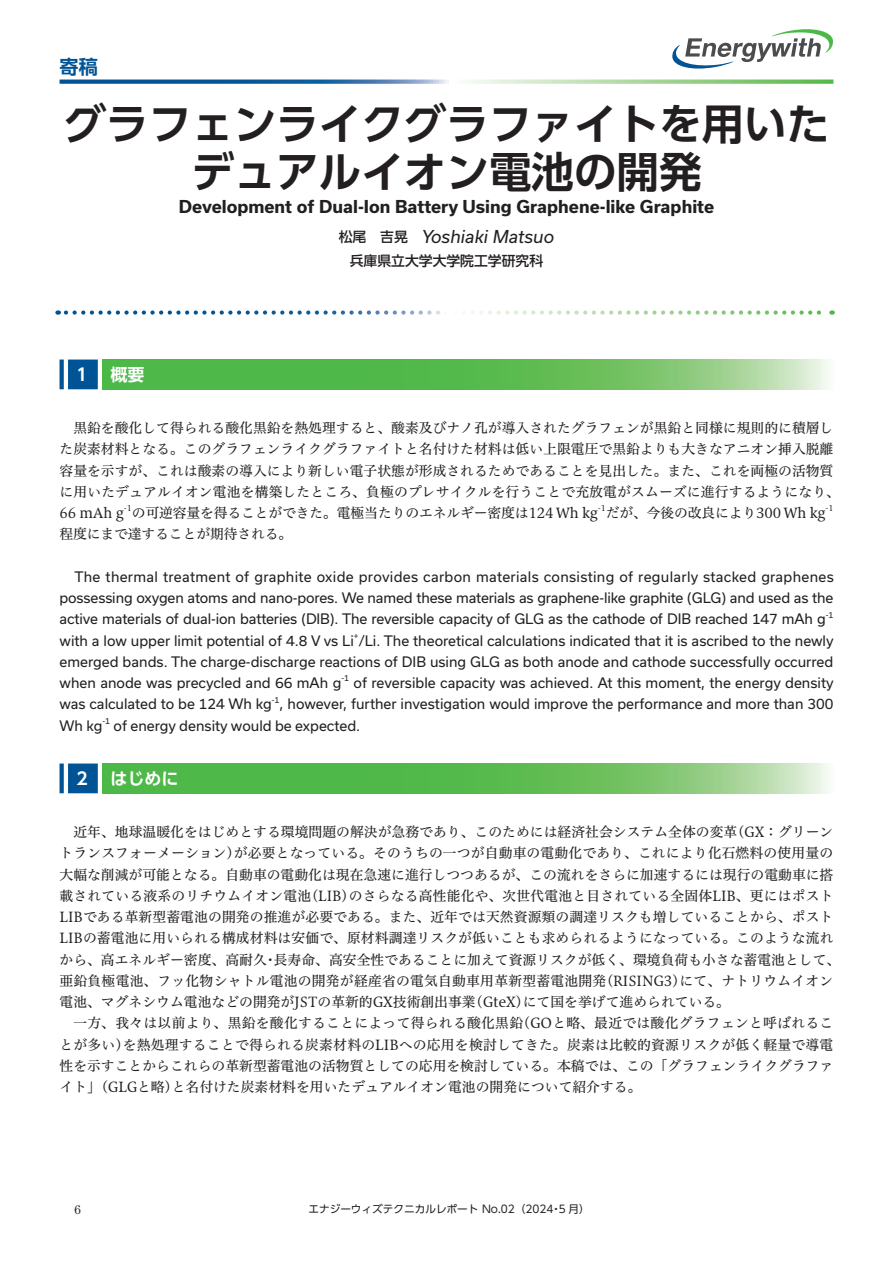
<style>
.page{position:relative;width:893px;height:1263px;background:#fff}
.page>*{position:absolute;margin:0;border:0;box-sizing:border-box;transform-origin:0 0}
.t1{font:700 42.45px/47.8px "UD Shin Go Pro De";color:#231f20;text-align:center}
.t2{font:700 19.2px "UD Shin Go Pro De";color:#005495}
.t3{font:700 16.95px/29.7px "Usual";color:#231f20;text-align:center}
.t4{font:700 16.95px "UD Shin Go Pro De";color:#fff}
.t5{font:13.8px/21.3px "Hiragino UD Serif Std N W4";color:#231f20}
.t6{font:13.8px/21.3px "Usual";color:#231f20;text-align:justify}
.t7{font:500 13.8px "UD Shin Go Pro";color:#231f20}
.t8{font:12.75px "Century Std";color:#231f20}
.t9{font:10.65px "UD Shin Go Pro";color:#231f20}
.t10{font:8.1px "Usual";color:#231f20}
.t11{font:8.1px "Hiragino UD Serif Std N W4";color:#231f20}
.s1{font-family:"UD Shin Go Pro";font-weight:500;font-size:13.8px}
.s2{font-weight:400;font-style:italic}
</style>
<div class="page">
<svg style="left:102px;top:360px;width:726px;height:30px;background:#6bc161"></svg>
<svg style="left:60px;top:360px;width:4px;height:29px"></svg>
<div style="left:68px;top:360px;width:30px;height:29px;background:#005495"></div>
<svg style="left:102px;top:764px;width:726px;height:30px;background:#6bc161"></svg>
<svg style="left:60px;top:763px;width:4px;height:30px"></svg>
<div style="left:68px;top:763px;width:30px;height:30px;background:#005495"></div>
<svg style="left:672px;top:29px;width:161px;height:40px"></svg>
<svg style="left:60px;top:80px;width:773px;height:4px;background:#6fa5a6"></svg>
<svg style="left:66px;top:310px;width:766px;height:5px"></svg>
<h2 class="t2" style="left:60px;top:51px;width:40px">寄稿</h2>
<h1 class="t1" style="left:64px;top:99px;width:767px">グラフェンライクグラファイトを用いたデュアルイオン電池の開発</h1>
<p class="t3" style="left:179px;top:192px;width:537px">Development of Dual-Ion Battery Using Graphene-like Graphite<span class="s1">松尾　吉晃　</span><span class="s2">Yoshiaki Matsuo</span></p>
<p class="t7" style="left:350px;top:250px;width:195px">兵庫県立大学大学院工学研究科</p>
<p class="t4" style="left:77px;top:361px;width:69px">1　 概要</p>
<p class="t5" style="left:60px;top:416px;width:782px;text-indent:14px">黒鉛を酸化して得られる酸化黒鉛を熱処理すると、酸素及びナノ孔が導入されたグラフェンが黒鉛と同様に規則的に積層した炭素材料となる。このグラフェンライクグラファイトと名付けた材料は低い上限電圧で黒鉛よりも大きなアニオン挿入脱離容量を示すが、これは酸素の導入により新しい電子状態が形成されるためであることを見出した。また、これを両極の活物質に用いたデュアルイオン電池を構築したところ、負極のプレサイクルを行うことで充放電がスムーズに進行するようになり、66 ｍAh g</p>
<p class="t11" style="left:124px;top:502px;width:9px">-1</p>
<p class="t5" style="left:132px;top:502px;width:468px">の可逆容量を得ることができた。電極当たりのエネルギー密度は124 Wh kg</p>
<p class="t11" style="left:598px;top:502px;width:9px">-1</p>
<p class="t5" style="left:606px;top:502px;width:222px">だが、今後の改良により300 Wh kg</p>
<p class="t11" style="left:826px;top:502px;width:9px">-1</p>
<p class="t5" style="left:60px;top:523px;width:234px">程度にまで達することが期待される。</p>
<p class="t6" style="left:60px;top:566px;width:776px;text-indent:15px">The thermal treatment of graphite oxide provides carbon materials consisting of regularly stacked graphenes possessing oxygen atoms and nano-pores. We named these materials as graphene-like graphite (GLG) and used as the active materials of dual-ion batteries (DIB). The reversible capacity of GLG as the cathode of DIB reached 147 mAh g</p>
<p class="t10" style="left:826px;top:610px;width:9px">-1</p>
<p class="t6" style="left:60px;top:630px;width:776px">with a low upper limit potential of 4.8 V vs Li /Li. The theoretical calculations indicated that it is ascribed to the newly</p>
<p class="t10" style="left:354px;top:631px;width:6px">+</p>
<p class="t6" style="left:60px;top:651px;width:775px">emerged bands. The charge-discharge reactions of DIB using GLG as both anode and cathode successfully occurred when anode was precycled and 66 mAh g</p>
<p class="t10" style="left:341px;top:674px;width:9px">-1</p>
<p class="t6" style="left:354px;top:672px;width:482px">of reversible capacity was achieved. At this moment, the energy density</p>
<p class="t6" style="left:60px;top:693px;width:214px">was calculated to be 124 Wh kg</p>
<p class="t10" style="left:272px;top:695px;width:9px">-1</p>
<p class="t6" style="left:280px;top:693px;width:555px">, however, further investigation would improve the performance and more than 300</p>
<p class="t6" style="left:60px;top:715px;width:44px">Wh kg</p>
<p class="t10" style="left:102px;top:716px;width:9px">-1</p>
<p class="t6" style="left:114px;top:715px;width:248px">of energy density would be expected.</p>
<p class="t4" style="left:77px;top:765px;width:103px">2　 はじめに</p>
<p class="t5" style="left:60px;top:820px;width:782px;text-indent:14px">近年、地球温暖化をはじめとする環境問題の解決が急務であり、このためには経済社会システム全体の変革（GX：グリーントランスフォーメーション）が必要となっている。そのうちの一つが自動車の電動化であり、これにより化石燃料の使用量の大幅な削減が可能となる。自動車の電動化は現在急速に進行しつつあるが、この流れをさらに加速するには現行の電動車に搭載されている液系のリチウムイオン電池（LIB）のさらなる高性能化や、次世代電池と目されている全固体LIB、更にはポストLIBである革新型蓄電池の開発の推進が必要である。また、近年では天然資源類の調達リスクも増していることから、ポストLIBの蓄電池に用いられる構成材料は安価で、原材料調達リスクが低いことも求められるようになっている。このような流れから、高エネルギー密度、高耐久・長寿命、高安全性であることに加えて資源リスクが低く、環境負荷も小さな蓄電池として、亜鉛負極電池、フッ化物シャトル電池の開発が経産省の電気自動車用革新型蓄電池開発（RISING3）にて、ナトリウムイオン電池、マグネシウム電池などの開発がJSTの革新的GX技術創出事業（GteX）にて国を挙げて進められている。</p>
<p class="t5" style="left:60px;top:1012px;width:775px;text-align:justify;text-indent:14px">一方、我々は以前より、黒鉛を酸化することによって得られる酸化黒鉛（GOと略、最近では酸化グラフェンと呼ばれることが多い）を熱処理することで得られる炭素材料のLIBへの応用を検討してきた。炭素は比較的資源リスクが低く軽量で導電性を示すことからこれらの革新型蓄電池の活物質としての応用を検討している。本稿では、この「グラフェンライクグラファイト」（GLGと略）と名付けた炭素材料を用いたデュアルイオン電池の開発について紹介する。</p>
<p class="t8" style="left:74px;top:1202px;width:8px">6</p>
<p class="t9" style="left:308px;top:1200px;width:283px">エナジーウィズテクニカルレポート No.02（2024・5 月）</p>
</div>
